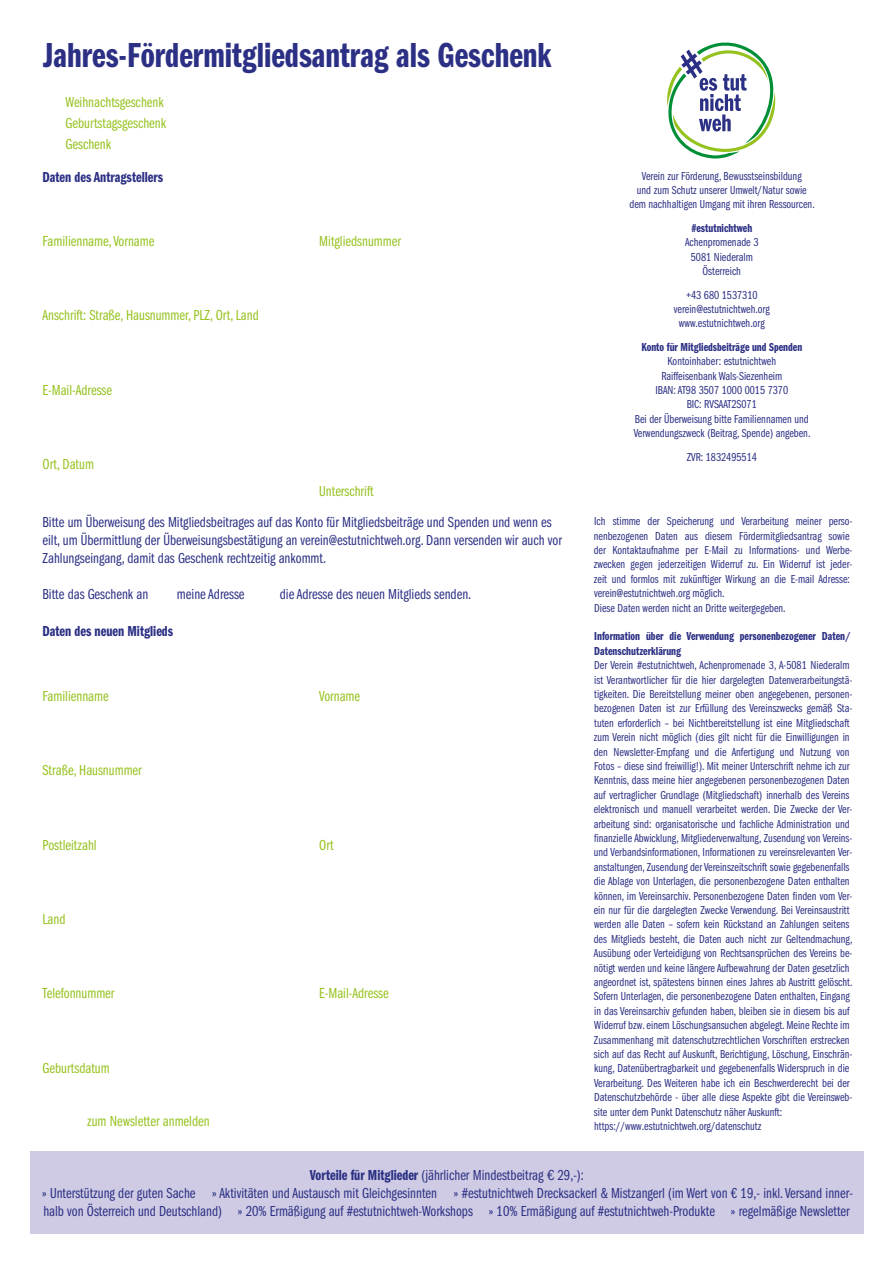
<style>
.page{position:relative;width:893px;height:1263px;background:#fff}
.page>*{position:absolute;margin:0;border:0;box-sizing:border-box;transform-origin:0 0}
.t1{font:36px "Franklin Gothic LT Pro Dm Cm";color:#2c3084}
.t2{font:15px/18px "Franklin Gothic LT Pro Bk Cm";color:#2c3084;text-align:center}
.t3{font:15px/21.3px "Franklin Gothic LT Pro Bk Cm";color:#96c21e}
.t4{font:15px "Franklin Gothic LT Pro Dm Cm";color:#2c3084}
.t5{font:12px/14.4px "Franklin Gothic LT Pro Bk Cm";color:#2c3084;text-align:center}
.t6{font:12px/14.4px "Franklin Gothic LT Pro Dm Cm";color:#2c3084}
.s1{font-family:"Franklin Gothic LT Pro Dm Cm"}
.s2{font-family:"Franklin Gothic LT Pro";font-stretch:condensed}
</style>
<div class="page">
<svg style="left:667px;top:42px;width:109px;height:117px"></svg>
<div style="left:30px;top:1151px;width:833px;height:83px;background:#cfcbe4"></div>
<h1 class="t1" style="left:43px;top:35px;width:511px">Jahres-Fördermitgliedsantrag als Geschenk</h1>
<p class="t3" style="left:66px;top:91px;width:102px">Weihnachtsgeschenk<br>Geburtstagsgeschenk<br>Geschenk</p>
<p class="t4" style="left:43px;top:168px;width:122px">Daten des Antragstellers</p>
<p class="t3" style="left:43px;top:230px;width:113px">Familienname, Vorname</p>
<p class="t3" style="left:319px;top:230px;width:83px">Mitgliedsnummer</p>
<p class="t3" style="left:43px;top:305px;width:218px">Anschrift: Straße, Hausnummer, PLZ, Ort, Land</p>
<p class="t3" style="left:43px;top:379px;width:71px">E-Mail-Adresse</p>
<p class="t3" style="left:43px;top:454px;width:53px">Ort, Datum</p>
<p class="t3" style="left:319px;top:481px;width:56px">Unterschrift</p>
<p class="t2" style="left:43px;top:513px;width:521px;text-align:left">Bitte um Überweisung des Mitgliedsbeitrages auf das Konto für Mitgliedsbeiträge und Spenden und wenn es eilt, um Übermittlung der Überweisungsbestätigung an verein@estutnichtweh.org. Dann versenden wir auch vor<br>Zahlungseingang, damit das Geschenk rechtzeitig ankommt.</p>
<p class="t2" style="left:43px;top:585px;width:107px">Bitte das Geschenk an</p>
<p class="t2" style="left:177px;top:585px;width:69px">meine Adresse</p>
<p class="t2" style="left:280px;top:585px;width:193px">die Adresse des neuen Mitglieds senden.</p>
<p class="t4" style="left:43px;top:623px;width:132px">Daten des neuen Mitglieds</p>
<p class="t3" style="left:43px;top:685px;width:68px">Familienname</p>
<p class="t3" style="left:319px;top:685px;width:42px">Vorname</p>
<p class="t3" style="left:43px;top:760px;width:101px">Straße, Hausnummer</p>
<p class="t3" style="left:43px;top:834px;width:56px">Postleitzahl</p>
<p class="t3" style="left:319px;top:834px;width:16px">Ort</p>
<p class="t3" style="left:43px;top:909px;width:25px">Land</p>
<p class="t3" style="left:43px;top:983px;width:73px">Telefonnummer</p>
<p class="t3" style="left:319px;top:983px;width:71px">E-Mail-Adresse</p>
<p class="t3" style="left:43px;top:1057px;width:69px">Geburtsdatum</p>
<p class="t3" style="left:87px;top:1110px;width:124px">zum Newsletter anmelden</p>
<p class="t5" style="left:629px;top:169px;width:187px">Verein zur Förderung, Bewusstseinsbildung<br>und zum Schutz unserer Umwelt/Natur sowie dem nachhaltigen Umgang mit ihren Ressourcen.</p>
<p class="t6" style="left:691px;top:221px;width:62px">#estutnichtweh</p>
<p class="t5" style="left:685px;top:235px;width:75px">Achenpromenade 3<br>5081 Niederalm<br>Österreich</p>
<p class="t5" style="left:674px;top:288px;width:97px">+43 680 1537310 verein@estutnichtweh.org www.estutnichtweh.org</p>
<p class="t6" style="left:641px;top:340px;width:162px">Konto für Mitgliedsbeiträge und Spenden</p>
<p class="t5" style="left:634px;top:354px;width:178px">Kontoinhaber: estutnichtweh<br>Raiffeisenbank Wals-Siezenheim<br>IBAN: AT98 3507 1000 0015 7370<br>BIC: RVSAAT2S071<br>Bei der Überweisung bitte Familiennamen und Verwendungszweck (Beitrag, Spende) angeben.</p>
<p class="t5" style="left:687px;top:450px;width:72px">ZVR: 1832495514</p>
<p class="t5" style="left:594px;top:514px;width:260px;text-align:left">Ich stimme der Speicherung und Verarbeitung meiner perso&shy;nenbezogenen Daten aus diesem Fördermitgliedsantrag sowie der Kontaktaufnahme per E-Mail zu Informations- und Werbe&shy;zwecken gegen jederzeitigen Widerruf zu. Ein Widerruf ist jeder&shy;zeit und formlos mit zukünftiger Wirkung an die E-mail Adresse: verein@estutnichtweh.org möglich.<br>Diese Daten werden nicht an Dritte weitergegeben.</p>
<p class="t6" style="left:594px;top:629px;width:258px">Information über die Verwendung personenbezogener Daten/<br>Datenschutzerklärung</p>
<p class="t5" style="left:594px;top:658px;width:260px;text-align:left">Der Verein #estutnichtweh, Achenpromenade 3, A-5081 Niederalm ist Verantwortlicher für die hier dargelegten Datenverarbeitungstä&shy;tigkeiten. Die Bereitstellung meiner oben angegebenen, personen&shy;bezogenen Daten ist zur Erfüllung des Vereinszwecks gemäß Sta&shy;tuten erforderlich – bei Nichtbereitstellung ist eine Mitgliedschaft zum Verein nicht möglich (dies gilt nicht für die Einwilligungen in den Newsletter-Empfang und die Anfertigung und Nutzung von Fotos – diese sind freiwillig!). Mit meiner Unterschrift nehme ich zur Kenntnis, dass meine hier angegebenen personenbezogenen Daten auf vertraglicher Grundlage (Mitgliedschaft) innerhalb des Vereins elektronisch und manuell verarbeitet werden. Die Zwecke der Ver&shy;arbeitung sind: organisatorische und fachliche Administration und finanzielle Abwicklung, Mitgliederverwaltung, Zusendung von Vereins&shy;und Verbandsinformationen, Informationen zu vereinsrelevanten Ver&shy;anstaltungen, Zusendung der Vereinszeitschrift sowie gegebenenfalls die Ablage von Unterlagen, die personenbezogene Daten enthalten können, im Vereinsarchiv. Personenbezogene Daten finden vom Ver&shy;ein nur für die dargelegten Zwecke Verwendung. Bei Vereinsaustritt werden alle Daten – sofern kein Rückstand an Zahlungen seitens des Mitglieds besteht, die Daten auch nicht zur Geltendmachung, Ausübung oder Verteidigung von Rechtsansprüchen des Vereins be&shy;nötigt werden und keine längere Aufbewahrung der Daten gesetzlich angeordnet ist, spätestens binnen eines Jahres ab Austritt gelöscht.<br>Sofern Unterlagen, die personenbezogene Daten enthalten, Eingang in das Vereinsarchiv gefunden haben, bleiben sie in diesem bis auf Widerruf bzw. einem Löschungsansuchen abgelegt. Meine Rechte im Zusammenhang mit datenschutzrechtlichen Vorschriften erstrecken sich auf das Recht auf Auskunft, Berichtigung, Löschung, Einschrän&shy;kung, Datenübertragbarkeit und gegebenenfalls Widerspruch in die Verarbeitung. Des Weiteren habe ich ein Beschwerderecht bei der Datenschutzbehörde - über alle diese Aspekte gibt die Vereinsweb&shy;site unter dem Punkt Datenschutz näher Auskunft: https://www.estutnichtweh.org/datenschutz</p>
<p class="t2" style="left:42px;top:1166px;width:812px"><span class="s1">Vorteile für Mitglieder</span> (jährlicher Mindestbeitrag <span class="s2">€</span> 29,-):<br>» Unterstützung der guten Sache » Aktivitäten und Austausch mit Gleichgesinnten » #estutnichtweh Drecksackerl &amp; Mistzangerl (im Wert von € 19,- inkl. Versand inner&shy;halb von Österreich und Deutschland) » 20% Ermäßigung auf #estutnichtweh-Workshops » 10% Ermäßigung auf #estutnichtweh-Produkte » regelmäßige Newsletter</p>
</div>
